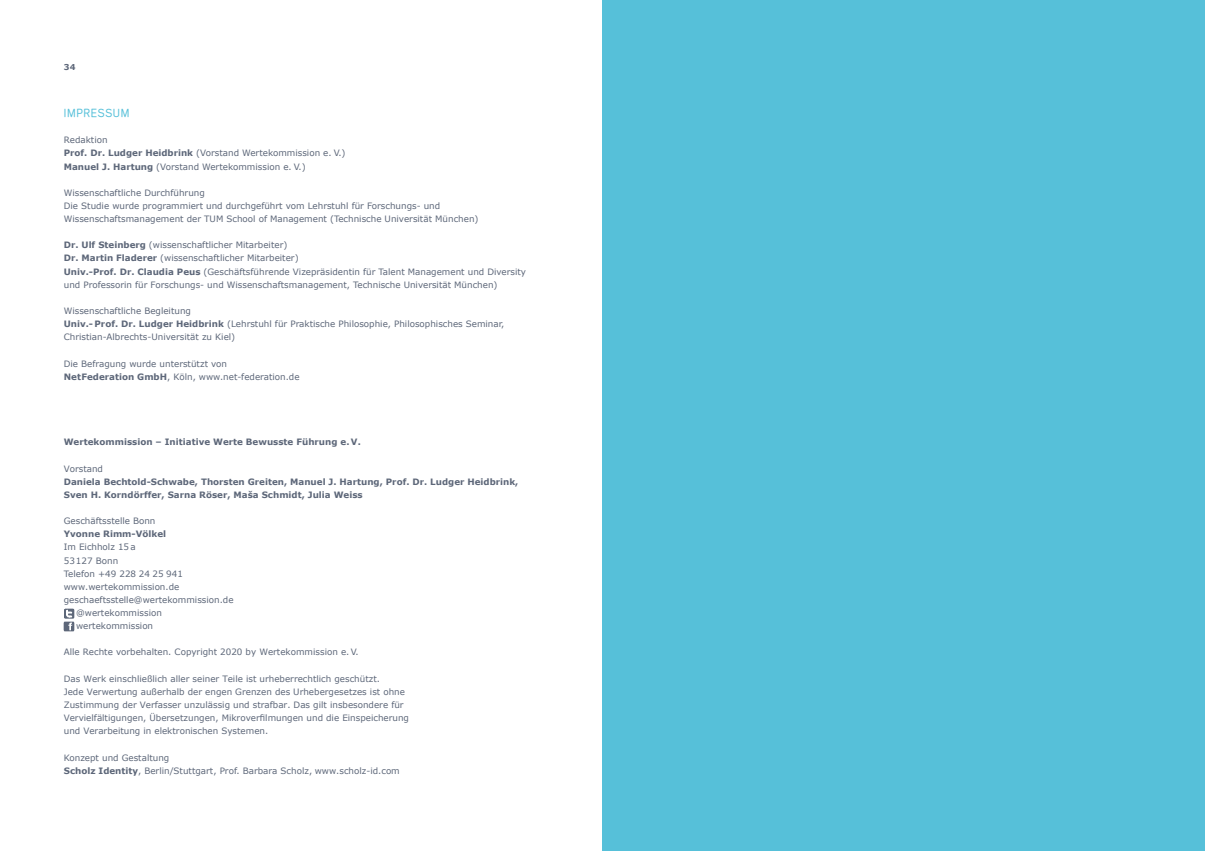
<style>
.page{position:relative;width:1205px;height:851px;background:#fff}
.page>*{position:absolute;margin:0;border:0;box-sizing:border-box;transform-origin:0 0}
.t1{font:300 11.25px "Mercedes Serial";letter-spacing:.06em;color:#56c0d9}
.t2{font:8.75px/13.1px "Verdana";color:#5d6779}
.t3{font:700 8.75px/13.1px "Verdana";color:#5d6779}
.t4{font:700 8.12px "Verdana";color:#5d6779}
.s1{font-weight:700}
</style>
<div class="page">
<svg style="left:64px;top:608px;width:10px;height:23px"></svg>
<div style="left:602px;top:0;width:603px;height:850px;background:#56c0d9"></div>
<p class="t4" style="left:64px;top:62px;width:13px">34</p>
<p class="t1" style="left:64px;top:106px;width:67px">IMPRESSUM</p>
<p class="t2" style="left:64px;top:134px;width:283px">Redaktion<br><span class="s1">Prof. Dr. Ludger Heidbrink</span> (Vorstand Wertekommission e. V.)<br><span class="s1">Manuel J. Hartung</span> (Vorstand Wertekommission e. V.)</p>
<p class="t2" style="left:64px;top:186px;width:416px">Wissenschaftliche Durchführung<br>Die Studie wurde programmiert und durchgeführt vom Lehrstuhl für Forschungs- und<br>Wissenschaftsmanagement der TUM School of Management (Technische Universität München)</p>
<p class="t2" style="left:64px;top:239px;width:464px"><span class="s1">Dr. Ulf Steinberg</span> (wissenschaftlicher Mitarbeiter)<br><span class="s1">Dr. Martin Fladerer</span> (wissenschaftlicher Mitarbeiter)<br><span class="s1">Univ.-Prof. Dr. Claudia Peus</span> (Geschäftsführende Vizepräsidentin für Talent Management und Diversity und Professorin für Forschungs- und Wissenschaftsmanagement, Technische Universität München)</p>
<p class="t2" style="left:64px;top:304px;width:442px">Wissenschaftliche Begleitung<br><span class="s1">Univ.- Prof. Dr. Ludger Heidbrink</span> (Lehrstuhl für Praktische Philosophie, Philosophisches Seminar,<br>Christian-Albrechts-Universität zu Kiel)</p>
<p class="t2" style="left:64px;top:357px;width:237px">Die Befragung wurde unterstützt von<br><span class="s1">NetFederation GmbH</span>, Köln, www.net-federation.de</p>
<p class="t3" style="left:64px;top:435px;width:298px">Wertekommission – Initiative Werte Bewusste Führung e. V.</p>
<p class="t2" style="left:64px;top:462px;width:41px">Vorstand</p>
<p class="t3" style="left:64px;top:475px;width:456px">Daniela Bechtold-Schwabe, Thorsten Greiten, Manuel J. Hartung, Prof. Dr. Ludger Heidbrink,<br>Sven H. Korndörffer, Sarna Röser, Maša Schmidt, Julia Weiss</p>
<p class="t2" style="left:64px;top:514px;width:93px">Geschäftsstelle Bonn</p>
<p class="t3" style="left:64px;top:527px;width:104px">Yvonne Rimm-Völkel</p>
<p class="t2" style="left:64px;top:540px;width:73px">Im Eichholz 15 a</p>
<p class="t2" style="left:64px;top:554px;width:56px">53127 Bonn</p>
<p class="t2" style="left:64px;top:567px;width:121px">Telefon +49 228 24 25 941</p>
<p class="t2" style="left:64px;top:580px;width:117px">www.wertekommission.de</p>
<p class="t2" style="left:64px;top:593px;width:171px">geschaeftsstelle@wertekommission.de</p>
<p class="t2" style="left:76px;top:606px;width:87px">@wertekommission</p>
<p class="t2" style="left:76px;top:619px;width:79px">wertekommission</p>
<p class="t2" style="left:64px;top:645px;width:296px">Alle Rechte vorbehalten. Copyright 2020 by Wertekommission e. V.</p>
<p class="t2" style="left:64px;top:672px;width:347px">Das Werk einschließlich aller seiner Teile ist urheberrechtlich geschützt.<br>Jede Verwertung außerhalb der engen Grenzen des Urhebergesetzes ist ohne Zustimmung der Verfasser unzulässig und strafbar. Das gilt insbesondere für Vervielfältigungen, Übersetzungen, Mikroverfilmungen und die Einspeicherung und Verarbeitung in elektronischen Systemen.</p>
<p class="t2" style="left:64px;top:750px;width:337px">Konzept und Gestaltung<br><span class="s1">Scholz Identity</span>, Berlin/Stuttgart, Prof. Barbara Scholz, www.scholz-id.com</p>
</div>
